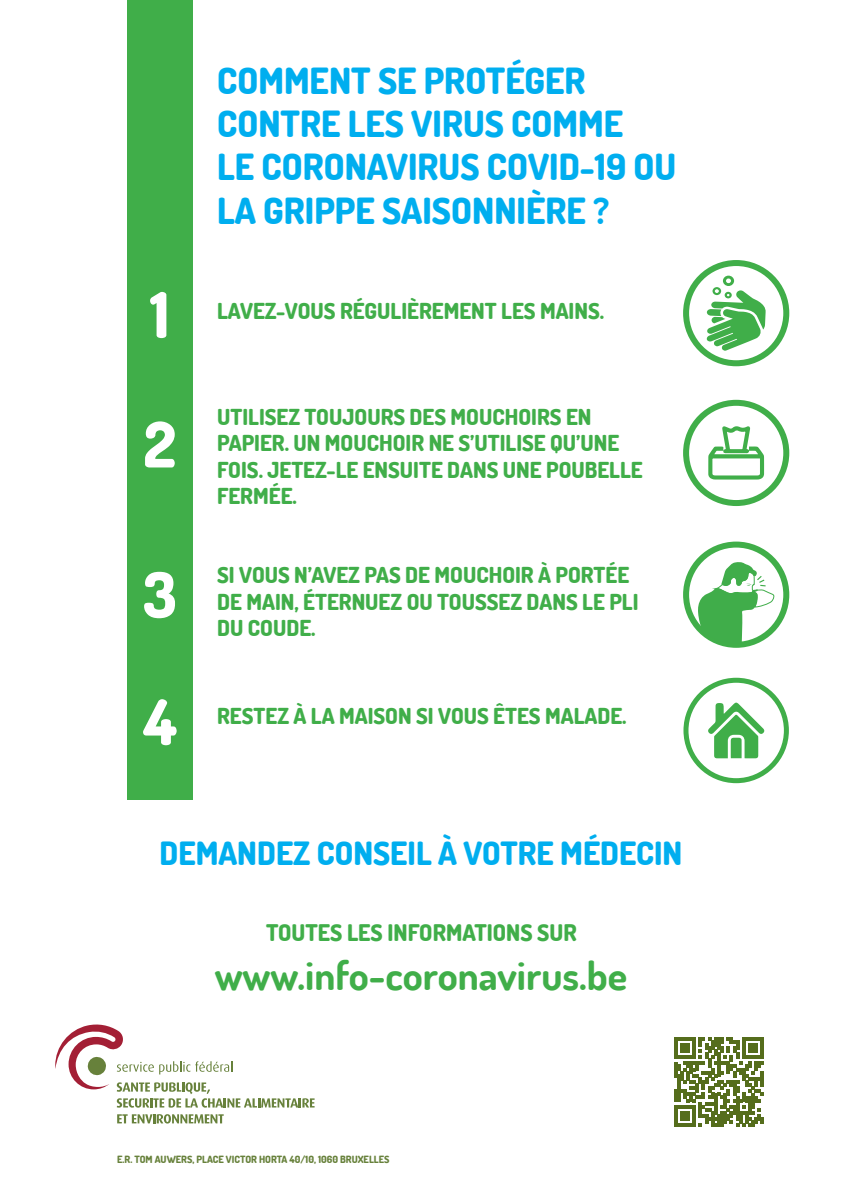
<style>
.page{position:relative;width:842px;height:1191px;background:#fff}
.page>*{position:absolute;margin:0;border:0;box-sizing:border-box;transform-origin:0 0}
.t1{font:800 63px "Dosis";color:#fff}
.t2{font:700 40.3px "Dosis";color:#40ae49}
.t3{font:800 36px "Dosis";color:#00aeef}
.t4{font:800 32px "Dosis";color:#00aeef}
.t5{font:800 22.9px "Dosis";color:#40ae49}
.t6{font:800 22px/26.4px "Dosis";color:#40ae49}
.t7{font:800 10px "Dosis";color:#67813b}
</style>
<div class="page">
<div style="left:127px;top:0;width:65px;height:799px;background:#40ae49"></div>
<div style="left:683px;top:260px;width:106px;height:106px;border:6px solid #40ae49;border-radius:50%"></div>
<svg style="left:706px;top:260px;width:60px;height:220px"></svg>
<div style="left:683px;top:400px;width:106px;height:106px;border:6px solid #40ae49;border-radius:50%"></div>
<svg style="left:708px;top:702px;width:57px;height:56px"></svg>
<div style="left:683px;top:677px;width:106px;height:106px;border:5px solid #40ae49;border-radius:50%"></div>
<svg style="left:674px;top:1037px;width:90px;height:90px"></svg>
<div style="left:683px;top:541px;width:106px;height:107px;border:6px solid #40ae49;border-radius:50%"></div>
<svg style="left:698px;top:541px;width:77px;height:103px"></svg>
<svg style="left:55px;top:1024px;width:260px;height:83px"></svg>
<svg style="left:117px;top:1114px;width:107px;height:9px"></svg>
<p class="t1" style="left:150px;top:274px;width:21px">1</p>
<p class="t1" style="left:144px;top:404px;width:34px">2</p>
<p class="t1" style="left:143px;top:554px;width:35px">3</p>
<p class="t1" style="left:143px;top:681px;width:35px">4</p>
<p class="t3" style="left:217px;top:58px;width:370px">COMMENT SE PROTÉGER</p>
<p class="t3" style="left:217px;top:101px;width:407px">CONTRE LES VIRUS COMME</p>
<p class="t3" style="left:217px;top:144px;width:461px">LE CORONAVIRUS COVID-19 OU</p>
<p class="t3" style="left:217px;top:187px;width:394px">LA GRIPPE SAISONNIÈRE ?</p>
<p class="t6" style="left:217px;top:298px;width:388px">LAVEZ-VOUS RÉGULIÈREMENT LES MAINS.</p>
<p class="t6" style="left:217px;top:403px;width:427px">UTILISEZ TOUJOURS DES MOUCHOIRS EN<br>PAPIER. UN MOUCHOIR NE S’UTILISE QU’UNE<br>FOIS. JETEZ-LE ENSUITE DANS UNE POUBELLE<br>FERMÉE.</p>
<p class="t6" style="left:217px;top:562px;width:414px">SI VOUS N’AVEZ PAS DE MOUCHOIR À PORTÉE</p>
<p class="t6" style="left:217px;top:588px;width:423px">DE MAIN, ÉTERNUEZ OU TOUSSEZ DANS LE PLI<br>DU COUDE.</p>
<p class="t6" style="left:217px;top:702px;width:411px">RESTEZ À LA MAISON SI VOUS ÊTES MALADE.</p>
<p class="t4" style="left:160px;top:833px;width:524px">DEMANDEZ CONSEIL À VOTRE MÉDECIN</p>
<p class="t5" style="left:266px;top:918px;width:312px">TOUTES LES INFORMATIONS SUR</p>
<p class="t2" style="left:215px;top:949px;width:414px">www.info-coronavirus.be</p>
<p class="t7" style="left:117px;top:1153px;width:274px">E.R. TOM AUWERS, PLACE VICTOR HORTA 40/10, 1060 BRUXELLES</p>
</div>
